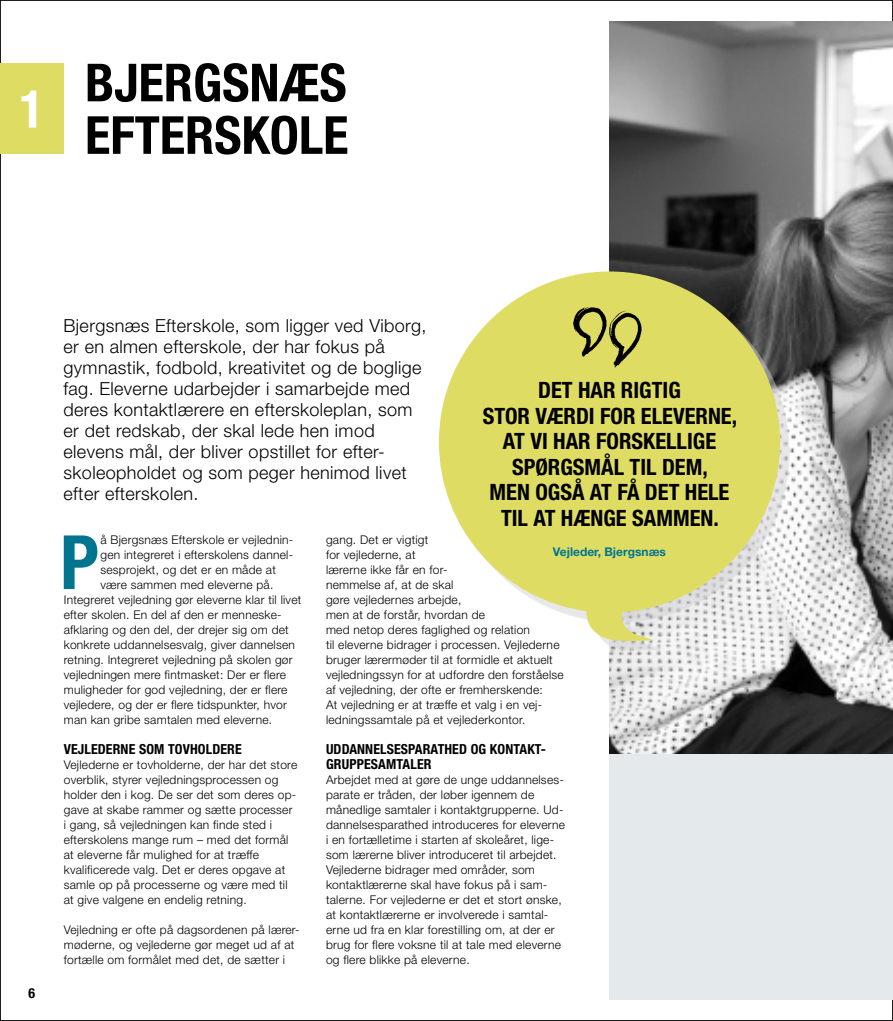
<style>
.page{position:relative;width:893px;height:1021px;background:#fff}
.page>*{position:absolute;margin:0;border:0;box-sizing:border-box;transform-origin:0 0}
.t1{font:700 condensed 75px "Helvetica Neue LT Std";color:#007590}
.t2{font:700 condensed 52.5px/52.5px "Helvetica Neue LT Std";color:#000}
.t3{font:700 condensed 52.5px "Helvetica Neue LT Std";color:#fff}
.t4{font:700 condensed 22.5px/25.5px "Helvetica Neue LT Std";color:#000;text-align:center}
.t5{font:300 18px/21px "Helvetica Neue LT Std";letter-spacing:.02em;color:#000}
.t6{font:700 condensed 13.8px/15px "Helvetica Neue LT Std";letter-spacing:.01em;color:#000}
.t7{font:300 12px/15px "Helvetica Neue LT Std";letter-spacing:.02em;color:#000}
.t8{font:700 12px "Helvetica Neue LT Std";color:#007590}
</style>
<div class="page">
<img style="left:609px;top:21px;width:284px;height:733px">
<div style="left:609px;top:754px;width:284px;height:245px;background:#e4eaec"></div>
<div style="left:0;top:64px;width:64px;height:90px;background:#dfdc64"></div>
<div style="left:448px;top:280px;width:341px;height:370px;background:#d1cfd5;opacity:.5"></div>
<svg style="left:439px;top:271px;width:341px;height:373px;fill:#dfdc64"></svg>
<img style="left:568px;top:302px;width:79px;height:67px">
<h2 class="t3" style="left:19px;top:77px;width:27px">1</h2>
<h2 class="t2" style="left:85px;top:56px;width:265px">BJERGSNÆS<br>EFTERSKOLE</h2>
<p class="t6" style="left:29px;top:985px;width:8px">6</p>
<p class="t5" style="left:64px;top:314px;width:365px">Bjergsnæs Efterskole, som ligger ved Viborg, er en almen efterskole, der har fokus på gymnastik, fodbold, kreativitet og de boglige fag. Eleverne udarbejder i samarbejde med deres kontaktlærere en efterskoleplan, som er det redskab, der skal lede hen imod elevens mål, der bliver opstillet for efter&shy;skoleopholdet og som peger henimod livet efter efterskolen.</p>
<h3 class="t4" style="left:483px;top:377px;width:256px">DET HAR RIGTIG<br>STOR VÆRDI FOR ELEVERNE,<br>AT VI HAR FORSKELLIGE<br>SPØRGSMÅL TIL DEM,<br>MEN OGSÅ AT FÅ DET HELE<br>TIL AT HÆNGE SAMMEN.</h3>
<p class="t8" style="left:553px;top:544px;width:115px">Vejleder, Bjergsnæs</p>
<h1 class="t1" style="left:60px;top:517px;width:35px">P</h1>
<p class="t7" style="left:100px;top:532px;width:194px">å Bjergsnæs Efterskole er vejlednin-</p>
<p class="t7" style="left:326px;top:532px;width:239px">gang. Det er vigtigt<br>for vejlederne, at<br>lærerne ikke får en for-<br>nemmelse af, at de skal<br>gøre vejledernes arbejde,<br>men at de forstår, hvordan de<br>med netop deres faglighed og relation<br>til eleverne bidrager i processen. Vejlederne bruger lærermøder til at formidle et aktuelt vejledningssyn for at udfordre den forståelse af vejledning, der ofte er fremherskende:<br>At vejledning er at træffe et valg i en vej&shy;ledningssamtale på et vejlederkontor.</p>
<p class="t6" style="left:326px;top:741px;width:220px">UDDANNELSESPARATHED OG KONTAKT-<br>GRUPPESAMTALER</p>
<p class="t7" style="left:326px;top:772px;width:241px">Arbejdet med at gøre de unge uddannelses&shy;parate er tråden, der løber igennem de månedlige samtaler i kontaktgrupperne. Ud&shy;dannelsesparathed introduceres for eleverne i en fortælletime i starten af skoleåret, lige&shy;som lærerne bliver introduceret til arbejdet.<br>Vejlederne bidrager med områder, som kontaktlærerne skal have fokus på i sam&shy;talerne. For vejlederne er det et stort ønske, at kontaktlærerne er involverede i samtal&shy;erne ud fra en klar forestilling om, at der er brug for flere voksne til at tale med eleverne og flere blikke på eleverne.</p>
<p class="t7" style="left:100px;top:547px;width:194px">gen integreret i efterskolens dannel-</p>
<p class="t7" style="left:100px;top:562px;width:177px">sesprojekt, og det er en måde at</p>
<p class="t7" style="left:100px;top:577px;width:174px">være sammen med eleverne på.</p>
<p class="t7" style="left:64px;top:592px;width:239px">Integreret vejledning gør eleverne klar til livet</p>
<p class="t7" style="left:64px;top:607px;width:218px">efter skolen. En del af den er menneske-</p>
<p class="t7" style="left:64px;top:622px;width:227px">afklaring og den del, der drejer sig om det</p>
<p class="t7" style="left:64px;top:637px;width:233px">konkrete uddannelsesvalg, giver dannelsen</p>
<p class="t7" style="left:64px;top:652px;width:230px">retning. Integreret vejledning på skolen gør</p>
<p class="t7" style="left:64px;top:667px;width:224px">vejledningen mere fintmasket: Der er flere</p>
<p class="t7" style="left:64px;top:682px;width:225px">muligheder for god vejledning, der er flere</p>
<p class="t7" style="left:64px;top:697px;width:225px">vejledere, og der er flere tidspunkter, hvor</p>
<p class="t7" style="left:64px;top:712px;width:210px">man kan gribe samtalen med eleverne.</p>
<p class="t6" style="left:64px;top:741px;width:180px">VEJLEDERNE SOM TOVHOLDERE</p>
<p class="t7" style="left:64px;top:757px;width:235px">Vejlederne er tovholderne, der har det store overblik, styrer vejledningsprocessen og holder den i kog. De ser det som deres op&shy;gave at skabe rammer og sætte processer i gang, så vejledningen kan finde sted i efterskolens mange rum – med det formål at eleverne får mulighed for at træffe kvalificerede valg. Det er deres opgave at samle op på processerne og være med til at give valgene en endelig retning.</p>
<p class="t7" style="left:64px;top:922px;width:237px">Vejledning er ofte på dagsordenen på lærer&shy;møderne, og vejlederne gør meget ud af at fortælle om formålet med det, de sætter i</p>
</div>
